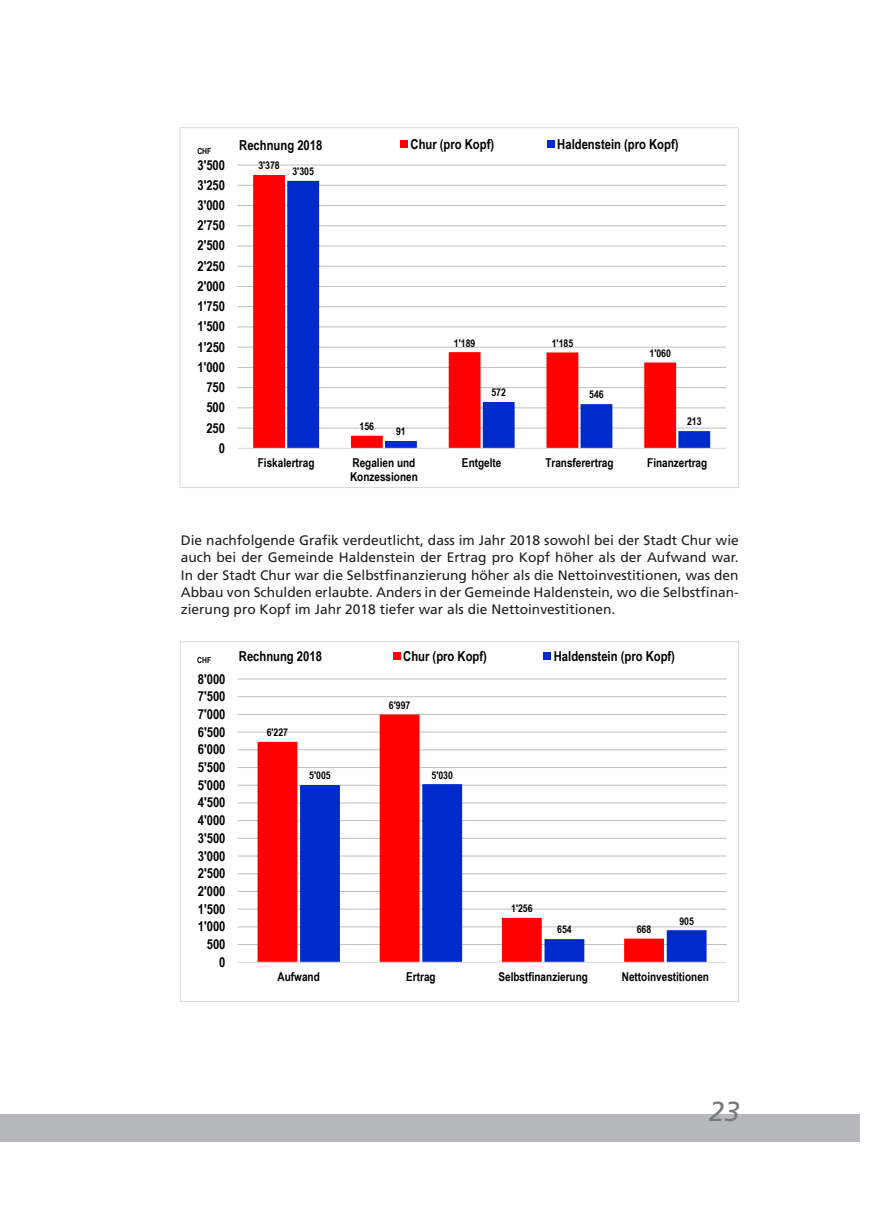
<style>
.page{position:relative;width:874px;height:1225px;background:#fff}
.page>*{position:absolute;margin:0;border:0;box-sizing:border-box;transform-origin:0 0}
.t1{font:italic 27.4px "Frutiger LT Std";color:#76787b}
.t2{font:13.8px/17.2px "Frutiger LT Std";color:#231f20;text-align:justify}
.t3{font:700 13.8px "Arial Narrow";color:#000}
.t4{font:700 13.6px "Arial Narrow";color:#000}
.t5{font:700 12.2px/14px "Arial Narrow";color:#000}
.t6{font:700 10.6px "Arial Narrow";color:#000}
.t7{font:700 8.4px "Arial Narrow";color:#000}
</style>
<div class="page">
<div style="left:0;top:1114px;width:5px;height:27px;background:#b7b8bb"></div>
<div style="left:5px;top:1114px;width:12px;height:27px;background:#b7b8bb"></div>
<div style="left:17px;top:1114px;width:12px;height:27px;background:#b7b8bb"></div>
<div style="left:29px;top:1114px;width:830px;height:27px;background:#b7b8bb"></div>
<hr style="left:237px;top:428px;width:488px;height:1px;background:#bfbfbf">
<hr style="left:237px;top:407px;width:488px;height:1px;background:#bfbfbf">
<hr style="left:237px;top:387px;width:488px;height:1px;background:#bfbfbf">
<hr style="left:237px;top:367px;width:488px;height:1px;background:#bfbfbf">
<hr style="left:237px;top:347px;width:488px;height:1px;background:#bfbfbf">
<hr style="left:237px;top:326px;width:488px;height:1px;background:#bfbfbf">
<hr style="left:237px;top:306px;width:488px;height:1px;background:#bfbfbf">
<hr style="left:237px;top:286px;width:488px;height:1px;background:#bfbfbf">
<hr style="left:237px;top:266px;width:488px;height:1px;background:#bfbfbf">
<hr style="left:237px;top:246px;width:488px;height:1px;background:#bfbfbf">
<hr style="left:237px;top:225px;width:488px;height:1px;background:#bfbfbf">
<hr style="left:237px;top:205px;width:488px;height:1px;background:#bfbfbf">
<hr style="left:237px;top:185px;width:488px;height:1px;background:#bfbfbf">
<hr style="left:237px;top:165px;width:488px;height:1px;background:#bfbfbf">
<svg style="left:253px;top:175px;width:66px;height:273px;fill:#f00"></svg>
<svg style="left:287px;top:181px;width:422px;height:267px"></svg>
<hr style="left:237px;top:448px;width:488px;height:1px;background:#d9d9d9">
<div style="left:400px;top:141px;width:7px;height:7px;background:#f00"></div>
<div style="left:546px;top:141px;width:7px;height:7px;background:#002acb"></div>
<hr style="left:237px;top:944px;width:489px;height:1px;background:#bfbfbf">
<hr style="left:237px;top:926px;width:489px;height:1px;background:#bfbfbf">
<hr style="left:237px;top:908px;width:489px;height:1px;background:#bfbfbf">
<hr style="left:237px;top:891px;width:489px;height:1px;background:#bfbfbf">
<hr style="left:237px;top:873px;width:489px;height:1px;background:#bfbfbf">
<hr style="left:237px;top:855px;width:489px;height:1px;background:#bfbfbf">
<hr style="left:237px;top:838px;width:489px;height:1px;background:#bfbfbf">
<hr style="left:237px;top:820px;width:489px;height:1px;background:#bfbfbf">
<hr style="left:237px;top:802px;width:489px;height:1px;background:#bfbfbf">
<hr style="left:237px;top:785px;width:489px;height:1px;background:#bfbfbf">
<hr style="left:237px;top:767px;width:489px;height:1px;background:#bfbfbf">
<hr style="left:237px;top:749px;width:489px;height:1px;background:#bfbfbf">
<hr style="left:237px;top:732px;width:489px;height:1px;background:#bfbfbf">
<hr style="left:237px;top:714px;width:489px;height:1px;background:#bfbfbf">
<hr style="left:237px;top:696px;width:489px;height:1px;background:#bfbfbf">
<hr style="left:237px;top:678px;width:489px;height:1px;background:#bfbfbf">
<svg style="left:257px;top:714px;width:406px;height:248px"></svg>
<svg style="left:300px;top:784px;width:406px;height:178px"></svg>
<hr style="left:237px;top:962px;width:489px;height:1px;background:#d9d9d9">
<div style="left:393px;top:653px;width:7px;height:7px;background:#f00"></div>
<div style="left:543px;top:653px;width:7px;height:7px;background:#002acb"></div>
<p class="t7" style="left:197px;top:144px;width:16px">CHF</p>
<p class="t4" style="left:197px;top:154px;width:29px">3'500</p>
<p class="t4" style="left:197px;top:175px;width:29px">3'250</p>
<p class="t4" style="left:197px;top:195px;width:29px">3'000</p>
<p class="t4" style="left:197px;top:215px;width:29px">2'750</p>
<p class="t4" style="left:197px;top:235px;width:29px">2'500</p>
<p class="t4" style="left:197px;top:256px;width:29px">2'250</p>
<p class="t4" style="left:197px;top:276px;width:29px">2'000</p>
<p class="t4" style="left:197px;top:296px;width:29px">1'750</p>
<p class="t4" style="left:197px;top:316px;width:29px">1'500</p>
<p class="t3" style="left:197px;top:336px;width:29px">1'250</p>
<p class="t4" style="left:197px;top:357px;width:29px">1'000</p>
<p class="t4" style="left:206px;top:377px;width:20px">750</p>
<p class="t4" style="left:206px;top:397px;width:20px">500</p>
<p class="t4" style="left:206px;top:417px;width:20px">250</p>
<p class="t4" style="left:219px;top:438px;width:8px">0</p>
<p class="t4" style="left:239px;top:135px;width:85px">Rechnung 2018</p>
<p class="t3" style="left:410px;top:133px;width:85px">Chur (pro Kopf)</p>
<p class="t3" style="left:557px;top:133px;width:123px">Haldenstein (pro Kopf)</p>
<p class="t6" style="left:258px;top:158px;width:23px">3'378</p>
<p class="t6" style="left:292px;top:163px;width:23px">3'305</p>
<p class="t6" style="left:359px;top:418px;width:16px">156</p>
<p class="t6" style="left:396px;top:423px;width:11px">91</p>
<p class="t6" style="left:453px;top:335px;width:23px">1'189</p>
<p class="t6" style="left:551px;top:335px;width:23px">1'185</p>
<p class="t6" style="left:491px;top:384px;width:16px">572</p>
<p class="t6" style="left:589px;top:387px;width:16px">546</p>
<p class="t6" style="left:649px;top:345px;width:23px">1'060</p>
<p class="t6" style="left:686px;top:414px;width:16px">213</p>
<p class="t5" style="left:258px;top:455px;width:58px">Fiskalertrag</p>
<p class="t5" style="left:350px;top:455px;width:69px">Regalien und<br>Konzessionen</p>
<p class="t5" style="left:462px;top:455px;width:41px">Entgelte</p>
<p class="t5" style="left:545px;top:455px;width:70px">Transferertrag</p>
<p class="t5" style="left:647px;top:455px;width:61px">Finanzertrag</p>
<p class="t2" style="left:181px;top:532px;width:559px">Die nachfolgende Grafik verdeutlicht, dass im Jahr 2018 sowohl bei der Stadt Chur wie auch bei der Gemeinde Haldenstein der Ertrag pro Kopf höher als der Aufwand war.<br>In der Stadt Chur war die Selbstfinanzierung höher als die Nettoinvestitionen, was den Abbau von Schulden erlaubte. Anders in der Gemeinde Haldenstein, wo die Selbstfinan&shy;zierung pro Kopf im Jahr 2018 tiefer war als die Nettoinvestitionen.</p>
<p class="t7" style="left:197px;top:653px;width:16px">CHF</p>
<p class="t4" style="left:239px;top:646px;width:85px">Rechnung 2018</p>
<p class="t4" style="left:403px;top:645px;width:85px">Chur (pro Kopf)</p>
<p class="t4" style="left:553px;top:645px;width:123px">Haldenstein (pro Kopf)</p>
<p class="t4" style="left:198px;top:668px;width:29px">8'000</p>
<p class="t4" style="left:198px;top:686px;width:29px">7'500</p>
<p class="t4" style="left:198px;top:704px;width:29px">7'000</p>
<p class="t4" style="left:198px;top:721px;width:29px">6'500</p>
<p class="t4" style="left:198px;top:739px;width:29px">6'000</p>
<p class="t4" style="left:198px;top:757px;width:29px">5'500</p>
<p class="t3" style="left:198px;top:774px;width:29px">5'000</p>
<p class="t4" style="left:198px;top:792px;width:29px">4'500</p>
<p class="t4" style="left:198px;top:810px;width:29px">4'000</p>
<p class="t4" style="left:198px;top:827px;width:29px">3'500</p>
<p class="t4" style="left:198px;top:845px;width:29px">3'000</p>
<p class="t4" style="left:198px;top:863px;width:29px">2'500</p>
<p class="t4" style="left:198px;top:881px;width:29px">2'000</p>
<p class="t4" style="left:198px;top:898px;width:29px">1'500</p>
<p class="t4" style="left:198px;top:916px;width:29px">1'000</p>
<p class="t4" style="left:207px;top:934px;width:20px">500</p>
<p class="t4" style="left:219px;top:951px;width:8px">0</p>
<p class="t6" style="left:266px;top:724px;width:23px">6'227</p>
<p class="t6" style="left:389px;top:697px;width:23px">6'997</p>
<p class="t6" style="left:309px;top:767px;width:23px">5'005</p>
<p class="t6" style="left:431px;top:766px;width:23px">5'030</p>
<p class="t6" style="left:511px;top:900px;width:23px">1'256</p>
<p class="t6" style="left:557px;top:921px;width:16px">654</p>
<p class="t6" style="left:636px;top:921px;width:16px">668</p>
<p class="t6" style="left:679px;top:913px;width:16px">905</p>
<p class="t5" style="left:277px;top:969px;width:44px">Aufwand</p>
<p class="t5" style="left:406px;top:969px;width:31px">Ertrag</p>
<p class="t5" style="left:498px;top:969px;width:91px">Selbstfinanzierung</p>
<p class="t5" style="left:621px;top:969px;width:89px">Nettoinvestitionen</p>
<h1 class="t1" style="left:708px;top:1095px;width:32px">23</h1>
</div>
